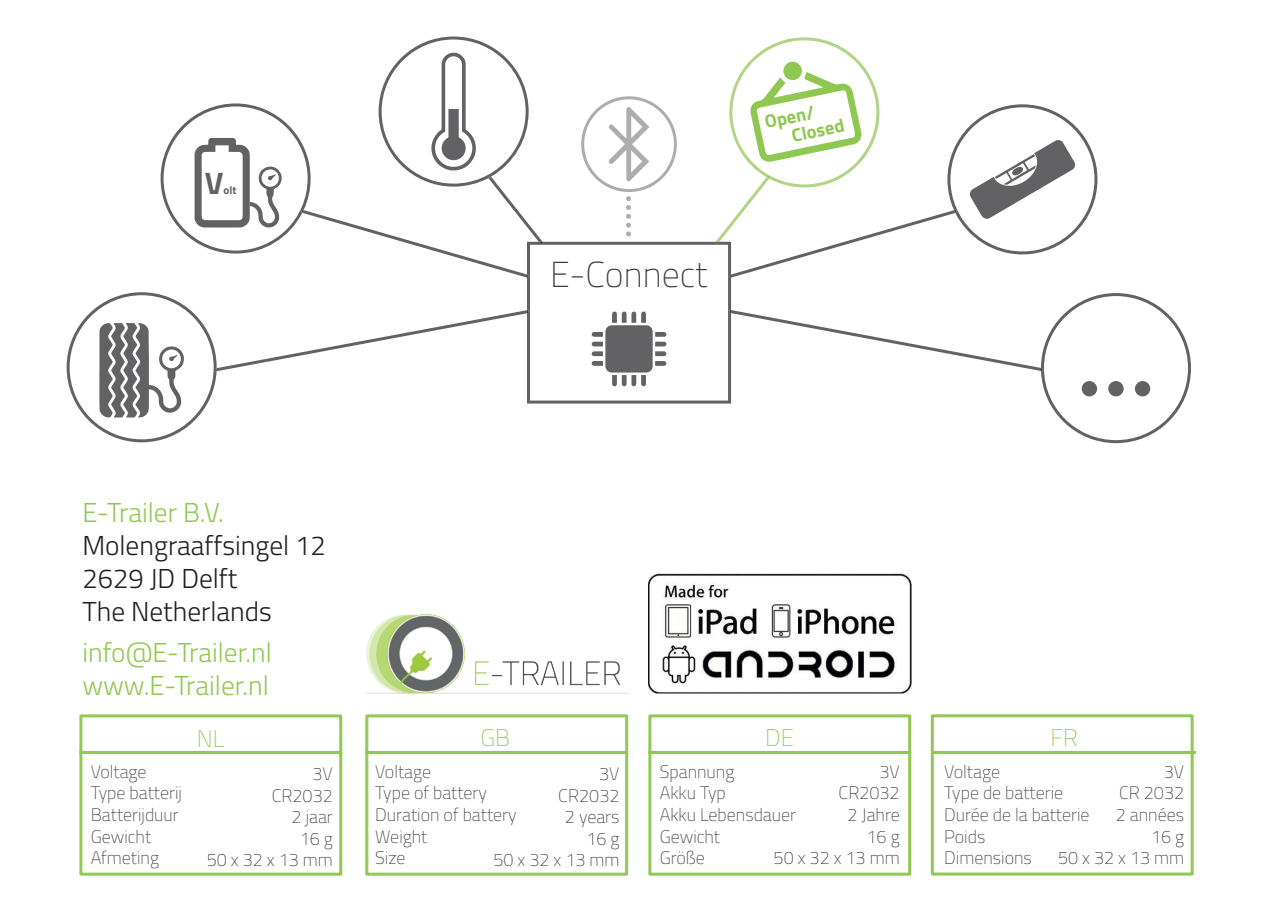
<style>
.page{position:relative;width:1276px;height:902px;background:#fff}
.page>*{position:absolute;margin:0;border:0;box-sizing:border-box;transform-origin:0 0}
.t1{font:100 36px "Titillium";color:#363a3e}
.t2{font:700 30.9px "Titillium";color:#626265}
.t3{font:300 27.3px/33px "Titillium";color:#90c952}
.t4{font:300 27.3px/33px "Titillium";color:#231f20}
.t5{font:100 24px "Titillium";color:#90c952}
.t6{font:700 18.6px/18.3px "Titillium";color:#8fc851}
.t7{font:100 18px/21.6px "Titillium";color:#373a3d}
.t8{font:700 11.1px "Titillium";color:#626265}
</style>
<div class="page">
<div style="left:79px;top:714px;width:263px;height:161px;border:3px solid #90c952"></div>
<hr style="left:79px;top:750px;width:263px;height:3px;background:#90c952">
<div style="left:365px;top:714px;width:263px;height:161px;border:3px solid #90c953"></div>
<hr style="left:365px;top:750px;width:263px;height:3px;background:#90c952">
<img style="left:648px;top:573px;width:263px;height:120px">
<img style="left:366px;top:614px;width:262px;height:80px">
<div style="left:648px;top:714px;width:263px;height:161px;border:3px solid #90c952"></div>
<hr style="left:648px;top:750px;width:263px;height:3px;background:#90c952">
<hr style="left:933px;top:750px;width:263px;height:3px;background:#90c952">
<div style="left:931px;top:714px;width:262px;height:161px;border:3px solid #90c952"></div>
<svg style="left:67px;top:36px;width:1124px;height:407px"></svg>
<div style="left:543px;top:250px;width:173px;height:43px;background:#fff"></div>
<h2 class="t2" style="left:205px;top:159px;width:20px">V</h2>
<p class="t8" style="left:223px;top:181px;width:14px">olt</p>
<h1 class="t1" style="left:550px;top:248px;width:159px">E-Connect</h1>
<p class="t6" style="left:786px;top:107px;width:55px;text-indent:-24px;rotate:-11deg">Open/<br>Closed</p>
<h3 class="t3" style="left:82px;top:495px;width:143px">E-Trailer B.V.</h3>
<h3 class="t4" style="left:82px;top:527px;width:245px">Molengraaffsingel 12<br>2629 JD Delft<br>The Netherlands</h3>
<h3 class="t3" style="left:82px;top:634px;width:191px">info@E-Trailer.nl www.E-Trailer.nl</h3>
<h3 class="t5" style="left:197px;top:721px;width:29px">NL</h3>
<p class="t7" style="left:91px;top:759px;width:93px">Voltage<br>Type batterij<br>Batterijduur<br>Gewicht<br>Afmeting</p>
<p class="t7" style="left:207px;top:762px;width:128px;text-align:right">3V<br>CR2032<br>2 jaar<br>16 g<br>50 x 32 x 13 mm</p>
<h3 class="t5" style="left:480px;top:720px;width:31px">GB</h3>
<p class="t7" style="left:493px;top:762px;width:128px;text-align:right">3V<br>CR2032<br>2 years<br>16 g<br>50 x 32 x 13 mm</p>
<p class="t7" style="left:375px;top:759px;width:143px">Voltage<br>Type of battery<br>Duration of battery<br>Weight<br>Size</p>
<h3 class="t5" style="left:765px;top:720px;width:30px">DE</h3>
<h3 class="t5" style="left:1050px;top:720px;width:29px">FR</h3>
<p class="t7" style="left:773px;top:759px;width:128px;text-align:right">3V<br>CR2032<br>2 Jahre<br>16 g<br>50 x 32 x 13 mm</p>
<p class="t7" style="left:944px;top:759px;width:147px">Voltage<br>Type de batterie<br>Durée de la batterie<br>Poids<br>Dimensions</p>
<p class="t7" style="left:660px;top:759px;width:138px">Spannung<br>Akku Typ<br>Akku Lebensdauer<br>Gewicht<br>Größe</p>
<p class="t7" style="left:1058px;top:759px;width:128px;text-align:right">3V<br>CR 2032<br>2 années<br>16 g<br>50 x 32 x 13 mm</p>
</div>
